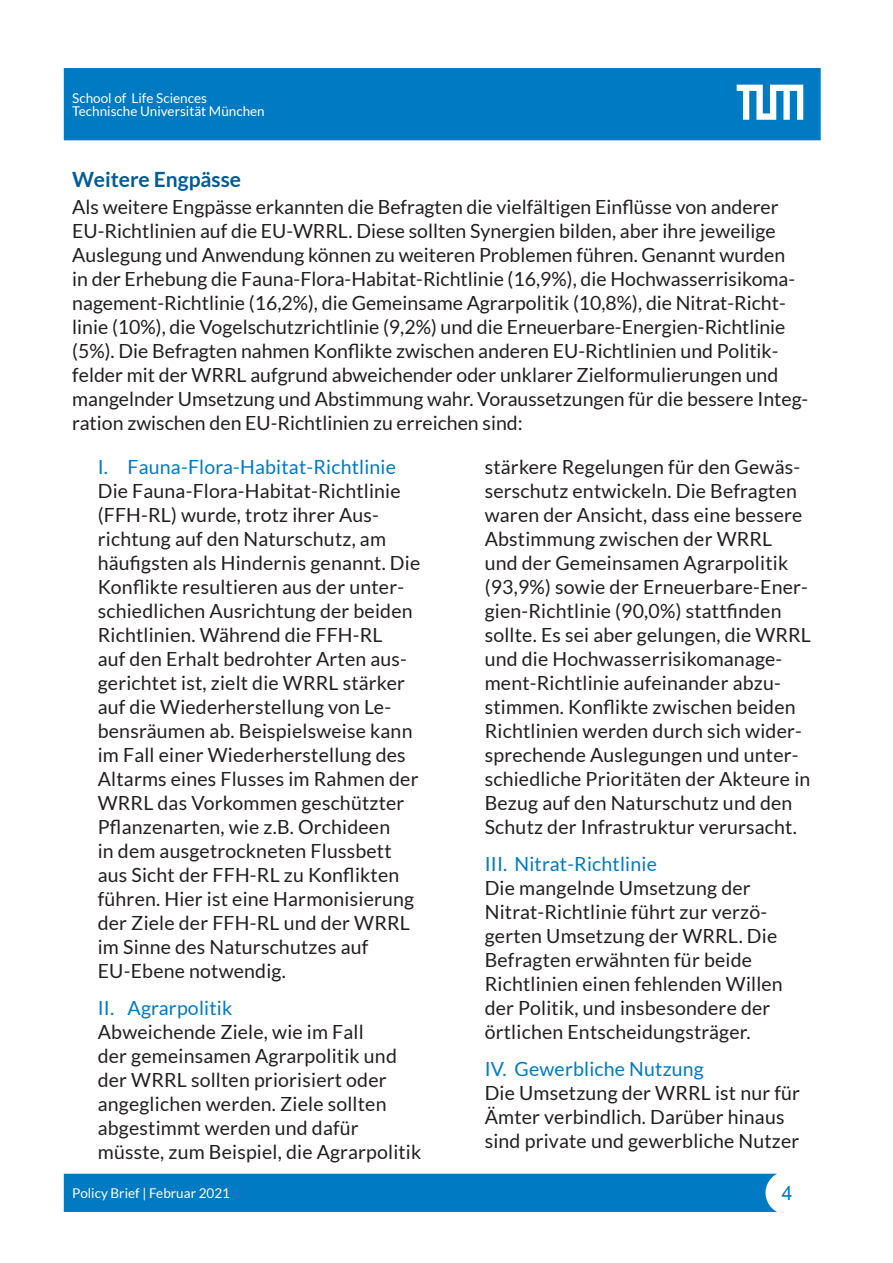
<style>
.page{position:relative;width:893px;height:1263px;background:#fff}
.page>*{position:absolute;margin:0;border:0;box-sizing:border-box;transform-origin:0 0}
.Zwischenüberschrifte{font:700 21px "Lato";color:#005b97}
.Fließtext{font:19.5px/24px "Lato";letter-spacing:.01em;color:#231f20}
.t1{font:19.5px "Arial";color:#007ac2}
.Kopf_Fusszeile{font:13.5px "Lato";color:#fff}
.s1{color:#007ac2}
</style>
<div class="page">
<div style="left:64px;top:1174px;width:713px;height:38px;background:#007ac2"></div>
<div style="left:766px;top:1172px;width:42px;height:42px;background:#fff;border-radius:50%"></div>
<div style="left:765px;top:1171px;width:44px;height:43px;border:2px solid #fff;border-radius:50%"></div>
<div style="left:64px;top:68px;width:757px;height:72px;background:#007ac2"></div>
<svg style="left:728px;top:76px;width:84px;height:53px"></svg>
<p class="Kopf_Fusszeile" style="left:72px;top:90px;width:136px">School of Life Sciences</p>
<p class="Kopf_Fusszeile" style="left:72px;top:104px;width:194px">Technische Universität München</p>
<p class="Zwischenüberschrifte" style="left:72px;top:167px;width:170px">Weitere Engpässe</p>
<p class="Fließtext" style="left:72px;top:194px;width:738px">Als weitere Engpässe erkannten die Befragten die vielfältigen Einflüsse von anderer EU-Richtlinien auf die EU-WRRL. Diese sollten Synergien bilden, aber ihre jeweilige Auslegung und Anwendung können zu weiteren Problemen führen. Genannt wurden<br>in der Erhebung die Fauna-Flora-Habitat-Richtlinie (16,9%), die Hochwasserrisikoma&shy;nagement-Richtlinie (16,2%), die Gemeinsame Agrarpolitik (10,8%), die Nitrat-Richt&shy;linie (10%), die Vogelschutzrichtlinie (9,2%) und die Erneuerbare-Energien-Richtlinie (5%). Die Befragten nahmen Konflikte zwischen anderen EU-Richtlinien und Politik&shy;felder mit der WRRL aufgrund abweichender oder unklarer Zielformulierungen und mangelnder Umsetzung und Abstimmung wahr. Voraussetzungen für die bessere Integ&shy;ration zwischen den EU-Richtlinien zu erreichen sind:</p>
<p class="Fließtext" style="left:98px;top:455px;width:324px"><span class="s1">I. Fauna-Flora-Habitat-Richtlinie </span>Die Fauna-Flora-Habitat-Richtlinie (FFH-RL) wurde, trotz ihrer Aus&shy;richtung auf den Naturschutz, am häufigsten als Hindernis genannt. Die Konflikte resultieren aus der unter&shy;schiedlichen Ausrichtung der beiden Richtlinien. Während die FFH-RL<br>auf den Erhalt bedrohter Arten aus&shy;gerichtet ist, zielt die WRRL stärker auf die Wiederherstellung von Le&shy;bensräumen ab. Beispielsweise kann im Fall einer Wiederherstellung des Altarms eines Flusses im Rahmen der WRRL das Vorkommen geschützter Pflanzenarten, wie z.B. Orchideen<br>in dem ausgetrockneten Flussbett aus Sicht der FFH-RL zu Konflikten führen. Hier ist eine Harmonisierung der Ziele der FFH-RL und der WRRL im Sinne des Naturschutzes auf EU-Ebene notwendig.</p>
<p class="Fließtext" style="left:98px;top:996px;width:325px"><span class="s1">II. Agrarpolitik<br></span>Abweichende Ziele, wie im Fall<br>der gemeinsamen Agrarpolitik und der WRRL sollten priorisiert oder angeglichen werden. Ziele sollten abgestimmt werden und dafür müsste, zum Beispiel, die Agrarpolitik</p>
<p class="Fließtext" style="left:485px;top:455px;width:328px">stärkere Regelungen für den Gewäs&shy;serschutz entwickeln. Die Befragten waren der Ansicht, dass eine bessere Abstimmung zwischen der WRRL<br>und der Gemeinsamen Agrarpolitik (93,9%) sowie der Erneuerbare-Ener&shy;gien-Richtlinie (90,0%) stattfinden sollte. Es sei aber gelungen, die WRRL und die Hochwasserrisikomanage&shy;ment-Richtlinie aufeinander abzu&shy;stimmen. Konflikte zwischen beiden Richtlinien werden durch sich wider&shy;sprechende Auslegungen und unter&shy;schiedliche Prioritäten der Akteure in Bezug auf den Naturschutz und den Schutz der Infrastruktur verursacht.</p>
<p class="Fließtext" style="left:485px;top:852px;width:300px"><span class="s1">III. Nitrat-Richtlinie<br></span>Die mangelnde Umsetzung der<br>Nitrat-Richtlinie führt zur verzö&shy;gerten Umsetzung der WRRL. Die<br>Befragten erwähnten für beide<br>Richtlinien einen fehlenden Willen der Politik, und insbesondere der örtlichen Entscheidungsträger.</p>
<p class="Fließtext" style="left:485px;top:1057px;width:317px"><span class="s1">IV. Gewerbliche Nutzung<br></span>Die Umsetzung der WRRL ist nur für<br>Ämter verbindlich. Darüber hinaus sind private und gewerbliche Nutzer</p>
<p class="Kopf_Fusszeile" style="left:72px;top:1186px;width:159px">Policy Brief | Februar 2021</p>
<p class="t1" style="left:782px;top:1179px;width:12px">4</p>
</div>
